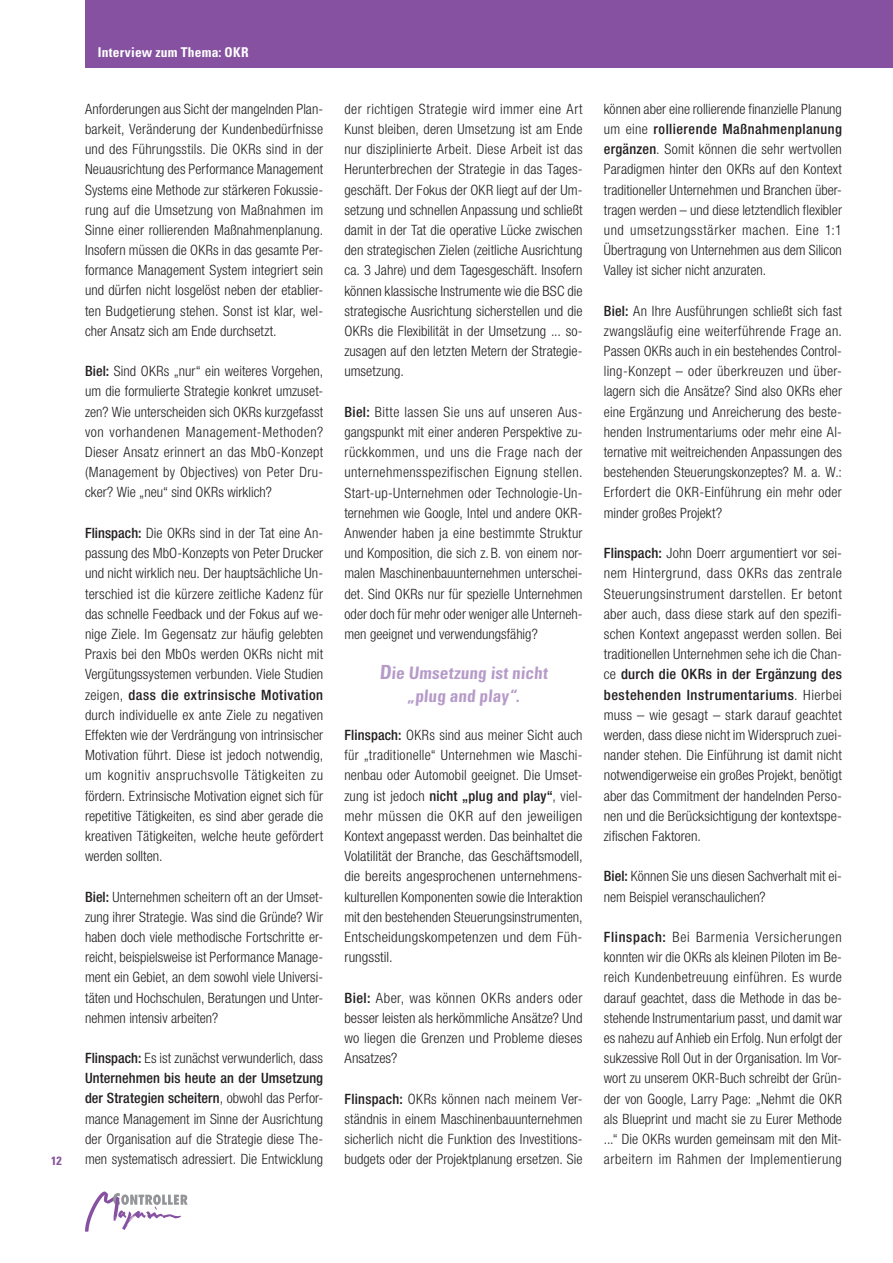
<style>
.page{position:relative;width:893px;height:1263px;background:#fff}
.page>*{position:absolute;margin:0;border:0;box-sizing:border-box;transform-origin:0 0}
.t1{font:700 condensed 17.25px/22.5px "Univers LT Std";color:#b69bc9;text-align:center}
.t2{font:300 condensed 14.25px/20.2px "Helvetica Neue LT Std";letter-spacing:.005em;color:#231f20;text-align:justify}
.t3{font:700 condensed 13.5px "Univers LT Std";letter-spacing:.02em;color:#fff}
.t4{font:700 condensed 12px "Univers LT Std";color:#8551a0}
.s1{font-weight:500}
.s2{font-size:19.5px}
</style>
<div class="page">
<svg style="left:181px;top:1194px;width:7px;height:11px"></svg>
<img style="left:85px;top:1191px;width:96px;height:41px">
<div style="left:85px;top:0;width:808px;height:68px;background:#8551a0"></div>
<p class="t4" style="left:51px;top:1154px;width:12px">12</p>
<p class="t3" style="left:98px;top:43px;width:152px">Interview zum Thema: OKR</p>
<p class="t2" style="left:85px;top:98px;width:240px">Anforderungen aus Sicht der mangelnden Plan&shy;barkeit, Veränderung der Kundenbedürfnisse und des Führungsstils. Die OKRs sind in der Neuausrichtung des Performance Management Systems eine Methode zur stärkeren Fokussie&shy;rung auf die Umsetzung von Maßnahmen im Sinne einer rollierenden Maßnahmenplanung.<br>Insofern müssen die OKRs in das gesamte Per&shy;formance Management System integriert sein und dürfen nicht losgelöst neben der etablier&shy;ten Budgetierung stehen. Sonst ist klar, wel&shy;cher Ansatz sich am Ende durchsetzt.</p>
<p class="t2" style="left:85px;top:361px;width:240px"><span class="s1">Biel:</span> Sind OKRs „nur“ ein weiteres Vorgehen, um die formulierte Strategie konkret umzuset&shy;zen? Wie unterscheiden sich OKRs kurzgefasst von vorhandenen Management-Methoden?<br>Dieser Ansatz erinnert an das MbO-Konzept (Management by Objectives) von Peter Dru&shy;cker? Wie „neu“ sind OKRs wirklich?</p>
<p class="t2" style="left:85px;top:523px;width:240px"><span class="s1">Flinspach:</span> Die OKRs sind in der Tat eine An&shy;passung des MbO-Konzepts von Peter Drucker und nicht wirklich neu. Der hauptsächliche Un&shy;terschied ist die kürzere zeitliche Kadenz für das schnelle Feedback und der Fokus auf we&shy;nige Ziele. Im Gegensatz zur häufig gelebten Praxis bei den MbOs werden OKRs nicht mit Vergütungssystemen verbunden. Viele Studien zeigen, <span class="s1">dass die extrinsische Motivation </span>durch individuelle ex ante Ziele zu negativen Effekten wie der Verdrängung von intrinsischer Motivation führt. Diese ist jedoch notwendig, um kognitiv anspruchsvolle Tätigkeiten zu fördern. Extrinsische Motivation eignet sich für repetitive Tätigkeiten, es sind aber gerade die kreativen Tätigkeiten, welche heute gefördert werden sollten.</p>
<p class="t2" style="left:85px;top:886px;width:240px"><span class="s1">Biel:</span> Unternehmen scheitern oft an der Umset&shy;zung ihrer Strategie. Was sind die Gründe? Wir haben doch viele methodische Fortschritte er&shy;reicht, beispielsweise ist Performance Manage&shy;ment ein Gebiet, an dem sowohl viele Universi&shy;täten und Hochschulen, Beratungen und Unter&shy;nehmen intensiv arbeiten?</p>
<p class="t2" style="left:85px;top:1048px;width:240px"><span class="s1">Flinspach:</span> Es ist zunächst verwunderlich, dass <span class="s1">Unternehmen bis heute an der Umsetzung der Strategien scheitern</span>, obwohl das Perfor&shy;mance Management im Sinne der Ausrichtung der Organisation auf die Strategie diese The&shy;men systematisch adressiert. Die Entwicklung</p>
<p class="t2" style="left:344px;top:98px;width:240px">der richtigen Strategie wird immer eine Art Kunst bleiben, deren Umsetzung ist am Ende nur disziplinierte Arbeit. Diese Arbeit ist das Herunterbrechen der Strategie in das Tages&shy;geschäft. Der Fokus der OKR liegt auf der Um&shy;setzung und schnellen Anpassung und schließt damit in der Tat die operative Lücke zwischen den strategischen Zielen (zeitliche Ausrichtung ca. 3 Jahre) und dem Tagesgeschäft. Insofern können klassische Instrumente wie die BSC die strategische Ausrichtung sicherstellen und die OKRs die Flexibilität in der Umsetzung ... so&shy;zusagen auf den letzten Metern der Strategie&shy;umsetzung.</p>
<p class="t2" style="left:344px;top:401px;width:240px"><span class="s1">Biel:</span> Bitte lassen Sie uns auf unseren Aus&shy;gangspunkt mit einer anderen Perspektive zu&shy;rückkommen, und uns die Frage nach der unternehmensspezifischen Eignung stellen.<br>Start-up-Unternehmen oder Technologie-Un&shy;ternehmen wie Google, Intel und andere OKR-Anwender haben ja eine bestimmte Struktur und Komposition, die sich z.B. von einem nor&shy;malen Maschinenbauunternehmen unterschei&shy;det. Sind OKRs nur für spezielle Unternehmen oder doch für mehr oder weniger alle Unterneh&shy;men geeignet und verwendungsfähig?</p>
<p class="t1" style="left:379px;top:662px;width:171px"><span class="s2">D</span>ie Umsetzung ist nicht „plug and play“.</p>
<p class="t2" style="left:344px;top:725px;width:240px"><span class="s1">Flinspach:</span> OKRs sind aus meiner Sicht auch für „traditionelle“ Unternehmen wie Maschi&shy;nenbau oder Automobil geeignet. Die Umset&shy;zung ist jedoch <span class="s1">nicht „plug and play“</span>, viel&shy;mehr müssen die OKR auf den jeweiligen Kontext angepasst werden. Das beinhaltet die Volatilität der Branche, das Geschäftsmodell, die bereits angesprochenen unternehmens&shy;kulturellen Komponenten sowie die Interaktion mit den bestehenden Steuerungsinstrumenten, Entscheidungskompetenzen und dem Füh&shy;rungsstil.</p>
<p class="t2" style="left:344px;top:987px;width:240px"><span class="s1">Biel:</span> Aber, was können OKRs anders oder besser leisten als herkömmliche Ansätze? Und wo liegen die Grenzen und Probleme dieses Ansatzes?</p>
<p class="t2" style="left:344px;top:1088px;width:240px"><span class="s1">Flinspach:</span> OKRs können nach meinem Ver&shy;ständnis in einem Maschinenbauunternehmen sicherlich nicht die Funktion des Investitions&shy;budgets oder der Projektplanung ersetzen. Sie</p>
<p class="t2" style="left:604px;top:98px;width:240px">können aber eine rollierende finanzielle Planung um eine <span class="s1">rollierende Maßnahmenplanung ergänzen</span>. Somit können die sehr wertvollen Paradigmen hinter den OKRs auf den Kontext traditioneller Unternehmen und Branchen über&shy;tragen werden – und diese letztendlich flexibler und umsetzungsstärker machen. Eine 1:1<br>Übertragung von Unternehmen aus dem Silicon Valley ist sicher nicht anzuraten.</p>
<p class="t2" style="left:604px;top:300px;width:240px"><span class="s1">Biel:</span> An Ihre Ausführungen schließt sich fast zwangsläufig eine weiterführende Frage an.<br>Passen OKRs auch in ein bestehendes Control&shy;ling-Konzept – oder überkreuzen und über&shy;lagern sich die Ansätze? Sind also OKRs eher eine Ergänzung und Anreicherung des beste&shy;henden Instrumentariums oder mehr eine Al&shy;ternative mit weitreichenden Anpassungen des bestehenden Steuerungskonzeptes? M. a. W.:<br>Erfordert die OKR-Einführung ein mehr oder minder großes Projekt?</p>
<p class="t2" style="left:604px;top:543px;width:240px"><span class="s1">Flinspach:</span> John Doerr argumentiert vor sei&shy;nem Hintergrund, dass OKRs das zentrale Steuerungsinstrument darstellen. Er betont aber auch, dass diese stark auf den spezifi&shy;schen Kontext angepasst werden sollen. Bei traditionellen Unternehmen sehe ich die Chan&shy;ce <span class="s1">durch die OKRs in der Ergänzung des bestehenden Instrumentariums</span>. Hierbei muss – wie gesagt – stark darauf geachtet werden, dass diese nicht im Widerspruch zuei&shy;nander stehen. Die Einführung ist damit nicht notwendigerweise ein großes Projekt, benötigt aber das Commitment der handelnden Perso&shy;nen und die Berücksichtigung der kontextspe&shy;zifischen Faktoren.</p>
<p class="t2" style="left:604px;top:866px;width:240px"><span class="s1">Biel:</span> Können Sie uns diesen Sachverhalt mit ei&shy;nem Beispiel veranschaulichen?</p>
<p class="t2" style="left:604px;top:927px;width:240px"><span class="s1">Flinspach:</span> Bei Barmenia Versicherungen konnten wir die OKRs als kleinen Piloten im Be&shy;reich Kundenbetreuung einführen. Es wurde darauf geachtet, dass die Methode in das be&shy;stehende Instrumentarium passt, und damit war es nahezu auf Anhieb ein Erfolg. Nun erfolgt der sukzessive Roll Out in der Organisation. Im Vor&shy;wort zu unserem OKR-Buch schreibt der Grün&shy;der von Google, Larry Page: „Nehmt die OKR als Blueprint und macht sie zu Eurer Methode ...“ Die OKRs wurden gemeinsam mit den Mit&shy;arbeitern im Rahmen der Implementierung</p>
</div>
